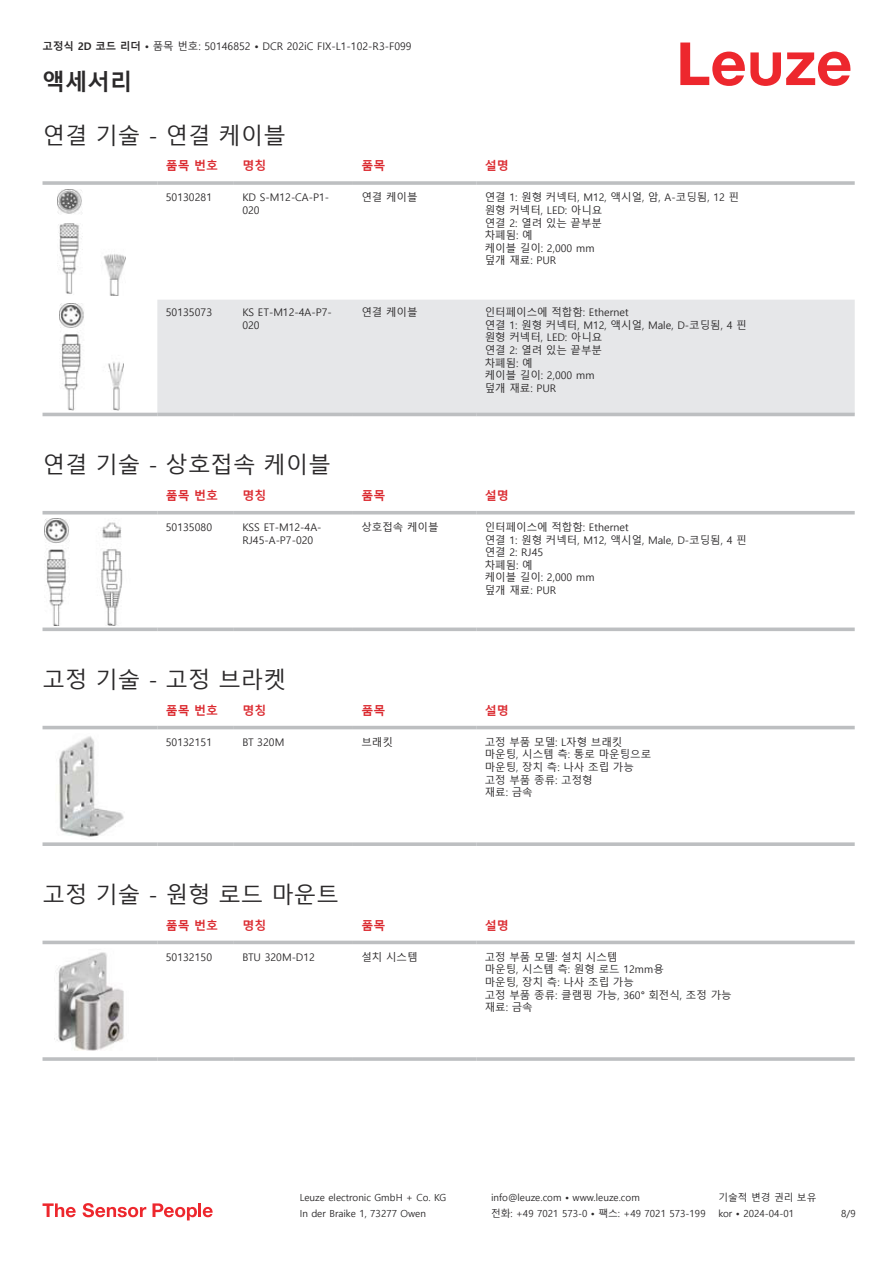
<style>
.page{position:relative;width:893px;height:1263px;background:#fff}
.page>*{position:absolute;margin:0;border:0;box-sizing:border-box;transform-origin:0 0}
.t1{font:22.5px "Malgun Gothic";color:#2b292a}
.t2{font:700 22.5px "Malgun Gothic";color:#2b292a}
.t3{font:700 12px "Malgun Gothic";color:#db2a30}
.t4{font:10.5px/12.6px "Malgun Gothic";color:#2b292a}
.t5{font:9.75px "Malgun Gothic";color:#2b292a}
.s1{font-weight:700}
</style>
<div class="page">
<svg style="left:680px;top:43px;width:170px;height:43px"></svg>
<svg style="left:43px;top:256px;width:812px;height:161px"></svg>
<div style="left:157px;top:300px;width:698px;height:113px;background:#e6e7e9"></div>
<hr style="left:43px;top:181px;width:114px;height:4px;background:#bdbfc1">
<hr style="left:157px;top:181px;width:77px;height:4px;background:#c8cacb">
<hr style="left:234px;top:181px;width:119px;height:4px;background:#c3c5c6">
<hr style="left:353px;top:181px;width:123px;height:4px;background:#bdbfc1">
<hr style="left:476px;top:181px;width:379px;height:4px;background:#c8cacb">
<hr style="left:43px;top:413px;width:114px;height:3px;background:#bdbfc1">
<hr style="left:157px;top:413px;width:77px;height:3px;background:#bdbfc1">
<hr style="left:234px;top:413px;width:119px;height:3px;background:#bdbfc1">
<hr style="left:353px;top:413px;width:123px;height:3px;background:#bdbfc1">
<hr style="left:476px;top:413px;width:379px;height:3px;background:#bdbfc1">
<img style="left:57px;top:189px;width:68px;height:106px">
<img style="left:59px;top:304px;width:65px;height:106px">
<svg style="left:43px;top:514px;width:812px;height:112px"></svg>
<hr style="left:43px;top:511px;width:114px;height:3px;background:#bdbfc1">
<hr style="left:157px;top:511px;width:77px;height:3px;background:#bdbfc1">
<hr style="left:234px;top:511px;width:119px;height:3px;background:#bdbfc1">
<hr style="left:353px;top:511px;width:123px;height:3px;background:#bdbfc1">
<hr style="left:476px;top:511px;width:379px;height:3px;background:#bdbfc1">
<svg style="left:43px;top:627px;width:114px;height:4px"></svg>
<svg style="left:157px;top:627px;width:77px;height:4px"></svg>
<svg style="left:234px;top:627px;width:119px;height:4px"></svg>
<svg style="left:353px;top:627px;width:123px;height:4px"></svg>
<svg style="left:476px;top:627px;width:379px;height:4px;background:#c5c7c9"></svg>
<img style="left:45px;top:519px;width:93px;height:106px">
<svg style="left:43px;top:725px;width:812px;height:5px;fill:#efeff0"></svg>
<hr style="left:43px;top:726px;width:114px;height:3px;background:#bdbfc1">
<hr style="left:157px;top:726px;width:77px;height:3px;background:#bdbfc1">
<hr style="left:234px;top:726px;width:119px;height:3px;background:#bdbfc1">
<hr style="left:353px;top:726px;width:123px;height:3px;background:#bdbfc1">
<hr style="left:476px;top:726px;width:379px;height:3px;background:#bdbfc1">
<svg style="left:43px;top:842px;width:114px;height:4px"></svg>
<svg style="left:157px;top:842px;width:77px;height:4px"></svg>
<svg style="left:234px;top:842px;width:119px;height:4px"></svg>
<svg style="left:353px;top:842px;width:123px;height:4px"></svg>
<svg style="left:476px;top:842px;width:379px;height:4px;background:#c3c5c7"></svg>
<img style="left:59px;top:736px;width:65px;height:101px">
<div style="left:43px;top:940px;width:812px;height:5px;background:#efefef"></div>
<hr style="left:43px;top:941px;width:114px;height:3px;background:#bdbfc1">
<hr style="left:157px;top:941px;width:77px;height:3px;background:#bdbfc1">
<hr style="left:234px;top:941px;width:119px;height:3px;background:#bdbfc1">
<hr style="left:353px;top:941px;width:123px;height:3px;background:#bdbfc1">
<hr style="left:476px;top:941px;width:379px;height:3px;background:#bdbfc1">
<hr style="left:43px;top:1057px;width:114px;height:4px;background:#bdbfc1">
<hr style="left:157px;top:1057px;width:77px;height:4px;background:#c7c9cb">
<hr style="left:234px;top:1057px;width:119px;height:4px;background:#bdbfc1">
<hr style="left:353px;top:1057px;width:123px;height:4px;background:#bdbfc1">
<hr style="left:476px;top:1057px;width:379px;height:4px;background:#c7c9cb">
<img style="left:54px;top:952px;width:70px;height:99px">
<svg style="left:43px;top:1203px;width:33px;height:14px"></svg>
<svg style="left:83px;top:1203px;width:63px;height:14px"></svg>
<svg style="left:153px;top:1203px;width:44px;height:17px"></svg>
<hr style="left:198px;top:1203px;width:3px;height:14px;background:#ed272d">
<svg style="left:203px;top:1207px;width:10px;height:10px"></svg>
<p class="t4" style="left:43px;top:40px;width:371px"><span class="s1">고정식 2D 코드 리더 •</span> 품목 번호: 50146852 <span class="s1">•</span> DCR 202iC FIX-L1-102-R3-F099</p>
<h1 class="t2" style="left:43px;top:69px;width:91px">액세서리</h1>
<h1 class="t1" style="left:43px;top:123px;width:245px">연결 기술 - 연결 케이블</h1>
<p class="t3" style="left:166px;top:159px;width:54px">품목 번호</p>
<p class="t3" style="left:242px;top:159px;width:25px">명칭</p>
<p class="t3" style="left:361px;top:159px;width:25px">품목</p>
<p class="t3" style="left:485px;top:159px;width:25px">설명</p>
<p class="t4" style="left:166px;top:191px;width:48px">50130281</p>
<p class="t4" style="left:242px;top:191px;width:88px">KD S-M12-CA-P1-<br>020</p>
<p class="t4" style="left:361px;top:191px;width:58px">연결 케이블</p>
<p class="t4" style="left:485px;top:191px;width:256px">연결 1: 원형 커넥터, M12, 액시얼, 암, A-코딩됨, 12 핀 원형 커넥터, LED: 아니요<br>연결 2: 열려 있는 끝부분<br>차폐됨: 예<br>케이블 길이: 2,000 mm<br>덮개 재료: PUR</p>
<p class="t4" style="left:166px;top:306px;width:48px">50135073</p>
<p class="t4" style="left:242px;top:306px;width:91px">KS ET-M12-4A-P7-<br>020</p>
<p class="t4" style="left:361px;top:306px;width:58px">연결 케이블</p>
<p class="t4" style="left:485px;top:306px;width:263px">인터페이스에 적합함: Ethernet<br>연결 1: 원형 커넥터, M12, 액시얼, Male, D-코딩됨, 4 핀 원형 커넥터, LED: 아니요<br>연결 2: 열려 있는 끝부분<br>차폐됨: 예<br>케이블 길이: 2,000 mm<br>덮개 재료: PUR</p>
<h1 class="t1" style="left:43px;top:452px;width:290px">연결 기술 - 상호접속 케이블</h1>
<p class="t3" style="left:166px;top:489px;width:54px">품목 번호</p>
<p class="t3" style="left:242px;top:489px;width:25px">명칭</p>
<p class="t3" style="left:361px;top:489px;width:25px">품목</p>
<p class="t3" style="left:485px;top:489px;width:25px">설명</p>
<p class="t4" style="left:166px;top:521px;width:48px">50135080</p>
<p class="t4" style="left:242px;top:521px;width:81px">KSS ET-M12-4A-<br>RJ45-A-P7-020</p>
<p class="t4" style="left:361px;top:521px;width:79px">상호접속 케이블</p>
<p class="t4" style="left:485px;top:521px;width:263px">인터페이스에 적합함: Ethernet<br>연결 1: 원형 커넥터, M12, 액시얼, Male, D-코딩됨, 4 핀 연결 2: RJ45<br>차폐됨: 예<br>케이블 길이: 2,000 mm<br>덮개 재료: PUR</p>
<h1 class="t1" style="left:43px;top:667px;width:245px">고정 기술 - 고정 브라켓</h1>
<p class="t3" style="left:166px;top:703px;width:54px">품목 번호</p>
<p class="t3" style="left:242px;top:703px;width:25px">명칭</p>
<p class="t3" style="left:361px;top:703px;width:25px">품목</p>
<p class="t3" style="left:485px;top:703px;width:25px">설명</p>
<p class="t4" style="left:166px;top:736px;width:48px">50132151</p>
<p class="t4" style="left:242px;top:736px;width:43px">BT 320M</p>
<p class="t4" style="left:361px;top:736px;width:33px">브래킷</p>
<p class="t4" style="left:485px;top:736px;width:168px">고정 부품 모델: L자형 브래킷 마운팅, 시스템 측: 통로 마운팅으로 마운팅, 장치 측: 나사 조립 가능 고정 부품 종류: 고정형<br>재료: 금속</p>
<h1 class="t1" style="left:43px;top:882px;width:298px">고정 기술 - 원형 로드 마운트</h1>
<p class="t3" style="left:166px;top:918px;width:54px">품목 번호</p>
<p class="t3" style="left:242px;top:918px;width:25px">명칭</p>
<p class="t3" style="left:361px;top:918px;width:25px">품목</p>
<p class="t3" style="left:485px;top:918px;width:25px">설명</p>
<p class="t4" style="left:166px;top:951px;width:48px">50132150</p>
<p class="t4" style="left:242px;top:951px;width:74px">BTU 320M-D12</p>
<p class="t4" style="left:361px;top:951px;width:58px">설치 시스템</p>
<p class="t4" style="left:485px;top:951px;width:248px">고정 부품 모델: 설치 시스템<br>마운팅, 시스템 측: 원형 로드 12mm용<br>마운팅, 장치 측: 나사 조립 가능<br>고정 부품 종류: 클램핑 가능, 360° 회전식, 조정 가능 재료: 금속</p>
<p class="t5" style="left:300px;top:1192px;width:148px">Leuze electronic GmbH + Co. KG</p>
<p class="t5" style="left:491px;top:1192px;width:150px">info@leuze.com • www.leuze.com</p>
<p class="t5" style="left:718px;top:1192px;width:100px">기술적 변경 권리 보유</p>
<p class="t5" style="left:300px;top:1208px;width:128px">In der Braike 1, 73277 Owen</p>
<p class="t5" style="left:491px;top:1208px;width:216px">전화: +49 7021 573-0 • 팩스: +49 7021 573-199</p>
<p class="t5" style="left:718px;top:1208px;width:77px">kor • 2024-04-01</p>
<p class="t5" style="left:841px;top:1208px;width:16px">8/9</p>
</div>
